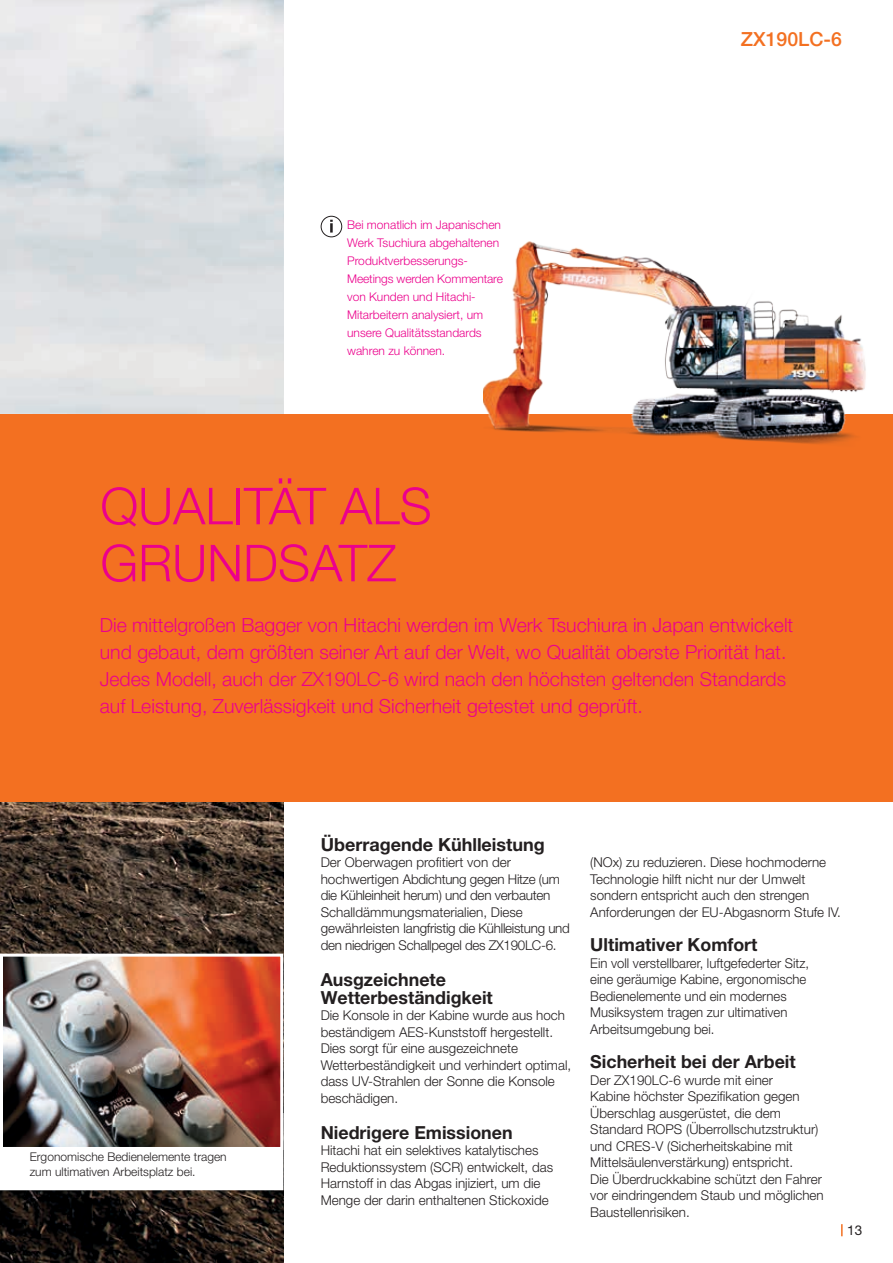
<style>
.page{position:relative;width:893px;height:1263px;background:#fff}
.page>*{position:absolute;margin:0;border:0;box-sizing:border-box;transform-origin:0 0}
.t1{font:300 51px/57px "Helvetica Neue LT Pro";color:#ec008c}
.t2{font:300 19.5px/27px "Helvetica Neue LT Pro";color:#ec008c}
.t3{font:500 19.5px "Helvetica Neue LT Pro";color:#f37021}
.t4{font:700 18px/18px "Helvetica Neue LT Pro";color:#231f20}
.t5{font:300 13.5px/16.5px "Helvetica Neue LT Pro";color:#231f20}
.t6{font:300 13.5px/16.5px "Helvetica Neue LT Pro";letter-spacing:-.02em;color:#231f20}
.t7{font:13.5px "Helvetica Neue LT Pro";color:#231f20}
.t8{font:300 12px/18px "Helvetica Neue LT Pro";color:#ec008c}
.t9{font:300 12px/15px "Helvetica Neue LT Pro";color:#231f20}
</style>
<div class="page">
<svg style="left:841px;top:1224px;width:2px;height:12px"></svg>
<img style="left:0;top:0;width:283px;height:1263px">
<div style="left:2px;top:1114px;width:280px;height:75px;background:#fff"></div>
<img style="left:4px;top:958px;width:275px;height:188px">
<div style="left:0;top:954px;width:283px;height:196px;border:3px solid #fff"></div>
<div style="left:0;top:414px;width:893px;height:388px;background:#f37021"></div>
<img style="left:484px;top:241px;width:382px;height:203px">
<div style="left:321px;top:216px;width:21px;height:21px;border:1px solid #231f20;border-radius:50%"></div>
<svg style="left:330px;top:220px;width:3px;height:13px"></svg>
<p class="t8" style="left:347px;top:216px;width:157px">Bei monatlich im Japanischen<br>Werk Tsuchiura abgehaltenen<br>Produktverbesserungs-<br>Meetings werden Kommentare von Kunden und Hitachi-<br>Mitarbeitern analysiert, um unsere Qualitätsstandards wahren zu können.</p>
<h1 class="t1" style="left:100px;top:477px;width:333px">QUALITÄT ALS<br>GRUNDSATZ</h1>
<h2 class="t3" style="left:741px;top:27px;width:103px">ZX190LC‑6</h2>
<p class="t2" style="left:100px;top:611px;width:695px">Die mittelgroßen Bagger von Hitachi werden im Werk Tsuchiura in Japan entwickelt und gebaut, dem größten seiner Art auf der Welt, wo Qualität oberste Priorität hat.<br>Jedes Modell, auch der ZX190LC-6 wird nach den höchsten geltenden Standards auf Leistung, Zuverlässigkeit und Sicherheit getestet und geprüft.</p>
<p class="t9" style="left:30px;top:1149px;width:198px">Ergonomische Bedienelemente tragen zum ultimativen Arbeitsplatz bei.</p>
<h3 class="t4" style="left:321px;top:835px;width:226px">Überragende Kühlleistung</h3>
<p class="t6" style="left:321px;top:854px;width:251px">Der Oberwagen profitiert von der hochwertigen Abdichtung gegen Hitze (um die Kühleinheit herum) und den verbauten Schalldämmungsmaterialien, Diese gewährleisten langfristig die Kühlleistung und den niedrigen Schallpegel des ZX190LC-6.</p>
<h3 class="t4" style="left:321px;top:970px;width:174px">Ausgzeichnete<br>Wetterbeständigkeit</h3>
<p class="t5" style="left:321px;top:1007px;width:252px">Die Konsole in der Kabine wurde aus hoch beständigem AES-Kunststoff hergestellt.<br>Dies sorgt für eine ausgezeichnete Wetterbeständigkeit und verhindert optimal, dass UV-Strahlen der Sonne die Konsole beschädigen.</p>
<h3 class="t4" style="left:321px;top:1123px;width:193px">Niedrigere Emissionen</h3>
<p class="t5" style="left:321px;top:1142px;width:234px">Hitachi hat ein selektives katalytisches Reduktionssystem (SCR) entwickelt, das Harnstoff in das Abgas injiziert, um die Menge der darin enthaltenen Stickoxide</p>
<p class="t5" style="left:590px;top:854px;width:252px">(NOx) zu reduzieren. Diese hochmoderne Technologie hilft nicht nur der Umwelt sondern entspricht auch den strengen Anforderungen der EU-Abgasnorm Stufe IV.</p>
<h3 class="t4" style="left:590px;top:935px;width:169px">Ultimativer Komfort</h3>
<p class="t5" style="left:590px;top:954px;width:220px">Ein voll verstellbarer, luftgefederter Sitz, eine geräumige Kabine, ergonomische Bedienelemente und ein modernes Musiksystem tragen zur ultimativen Arbeitsumgebung bei.</p>
<h3 class="t4" style="left:590px;top:1052px;width:207px">Sicherheit bei der Arbeit</h3>
<p class="t5" style="left:590px;top:1071px;width:235px">Der ZX190LC-6 wurde mit einer<br>Kabine höchster Spezifikation gegen Überschlag ausgerüstet, die dem Standard ROPS (Überrollschutzstruktur) und CRES-V (Sicherheitskabine mit Mittelsäulenverstärkung) entspricht.<br>Die Überdruckkabine schützt den Fahrer vor eindringendem Staub und möglichen Baustellenrisiken.</p>
<p class="t7" style="left:847px;top:1222px;width:17px">13</p>
</div>
